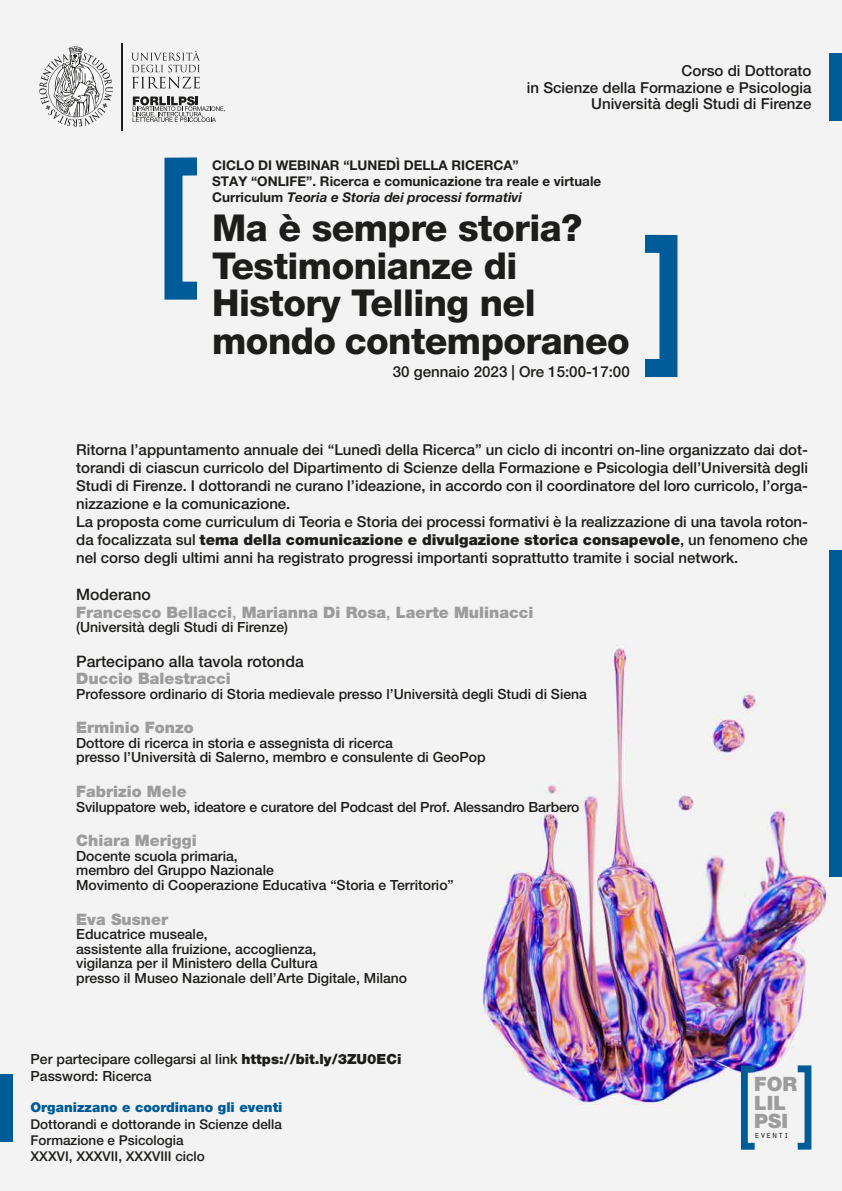
<style>
.page{position:relative;width:842px;height:1191px;background:#fff}
.page>*{position:absolute;margin:0;border:0;box-sizing:border-box;transform-origin:0 0}
.t1{font:800 37.1px/37.8px "Helvetica Neue LT Pro";letter-spacing:-.015em;color:#1d1d1b}
.t2{font:900 19.8px/18.2px "Helvetica Neue LT Pro";color:#9c9c9c}
.t3{font:900 15.8px/17.4px "Helvetica Neue LT Pro";color:#9c9c9c}
.t4{font:500 15.8px "Helvetica Neue LT Pro";color:#1d1d1b}
.t5{font:500 15.1px/16.6px "Helvetica Neue LT Pro";color:#1d1d1b;text-align:right}
.t6{font:500 15px/18px "Helvetica Neue LT Pro";color:#1d1d1b}
.t7{font:500 14px/14.5px "Helvetica Neue LT Pro";color:#1d1d1b}
.t8{font:500 13.5px/16.2px "Helvetica Neue LT Pro";color:#1d1d1b}
.t9{font:900 13.5px "Helvetica Neue LT Pro";color:#005b99}
.t10{font:700 13.4px/16.1px "Helvetica Neue LT Pro";color:#1d1d1b}
.t11{font:9.7px "Orator Std";color:#1d1d1b}
.s1{font-style:italic}
.s2{font-weight:900}
.s3{font-weight:500;color:#1d1d1b}
.s4{font-weight:500}
</style>
<div class="page">
<img style="left:0;top:0;width:842px;height:1191px">
<svg style="left:131px;top:51px;width:69px;height:37px"></svg>
<svg style="left:133px;top:96px;width:92px;height:26px"></svg>
<svg style="left:39px;top:45px;width:74px;height:82px"></svg>
<hr style="left:121px;top:44px;width:2px;height:87px;background:#1d1d1b">
<div style="left:794px;top:1065px;width:17px;height:84px;border:7px solid #005b99"></div>
<div style="left:741px;top:1065px;width:17px;height:84px;border:7px solid #005b99"></div>
<div style="left:830px;top:550px;width:12px;height:326px;background:#005b99"></div>
<div style="left:830px;top:54px;width:12px;height:67px;background:#005b99"></div>
<div style="left:0;top:1074px;width:12px;height:67px;background:#005b99"></div>
<div style="left:164px;top:157px;width:42px;height:143px;border:18px solid #005b99"></div>
<div style="left:636px;top:235px;width:41px;height:142px;border:18px solid #005b99"></div>
<p class="t5" style="left:527px;top:62px;width:286px">Corso di Dottorato<br>in Scienze della Formazione e Psicologia<br>Università degli Studi di Firenze</p>
<p class="t10" style="left:212px;top:156px;width:390px">CICLO DI WEBINAR “LUNEDÌ DELLA RICERCA”<br>STAY “ONLIFE”. Ricerca e comunicazione tra reale e virtuale<br>Curriculum <span class="s1">Teoria e Storia dei processi formativi</span></p>
<h1 class="t1" style="left:212px;top:208px;width:419px">Ma è sempre storia?<br>Testimonianze di<br>History Telling nel mondo contemporaneo</h1>
<p class="t5" style="left:393px;top:363px;width:238px">30 gennaio 2023 | Ore 15:00-17:00</p>
<p class="t6" style="left:76px;top:440px;width:733px">Ritorna l’appuntamento annuale dei “Lunedì della Ricerca” un ciclo di incontri on-line organizzato dai dot&shy;torandi di ciascun curricolo del Dipartimento di Scienze della Formazione e Psicologia dell’Università degli Studi di Firenze. I dottorandi ne curano l’ideazione, in accordo con il coordinatore del loro curricolo, l’orga&shy;nizzazione e la comunicazione.<br>La proposta come curriculum di Teoria e Storia dei processi formativi è la realizzazione di una tavola roton&shy;da focalizzata sul <span class="s2">tema della comunicazione e divulgazione storica consapevole</span>, un fenomeno che nel corso degli ultimi anni ha registrato progressi importanti soprattutto tramite i social network.</p>
<p class="t3" style="left:76px;top:586px;width:459px"><span class="s3">Moderano<br></span>Francesco Bellacci<span class="s4">,</span> Marianna Di Rosa<span class="s4">,</span> Laerte Mulinacci</p>
<p class="t7" style="left:76px;top:619px;width:213px">(Università degli Studi di Firenze)</p>
<p class="t4" style="left:76px;top:651px;width:229px">Partecipano alla tavola rotonda</p>
<p class="t3" style="left:76px;top:670px;width:156px">Duccio Balestracci</p>
<p class="t7" style="left:76px;top:686px;width:512px">Professore ordinario di Storia medievale presso l’Università degli Studi di Siena</p>
<p class="t3" style="left:76px;top:719px;width:119px">Erminio Fonzo</p>
<p class="t7" style="left:76px;top:735px;width:411px">Dottore di ricerca in storia e assegnista di ricerca<br>presso l’Università di Salerno, membro e consulente di GeoPop</p>
<p class="t3" style="left:76px;top:782px;width:112px">Fabrizio Mele</p>
<p class="t7" style="left:76px;top:799px;width:505px">Sviluppatore web, ideatore e curatore del Podcast del Prof. Alessandro Barbero</p>
<p class="t3" style="left:76px;top:832px;width:122px">Chiara Meriggi</p>
<p class="t7" style="left:76px;top:848px;width:379px">Docente scuola primaria,<br>membro del Gruppo Nazionale<br>Movimento di Cooperazione Educativa “Storia e Territorio”</p>
<p class="t3" style="left:76px;top:910px;width:93px">Eva Susner</p>
<p class="t7" style="left:76px;top:926px;width:332px">Educatrice museale,<br>assistente alla fruizione, accoglienza,<br>vigilanza per il Ministero della Cultura<br>presso il Museo Nazionale dell’Arte Digitale, Milano</p>
<p class="t7" style="left:31px;top:1050px;width:372px;line-height:16.8px">Per partecipare collegarsi al link <span class="s2">https://bit.ly/3ZU0ECi<br></span>Password: Ricerca</p>
<p class="t9" style="left:31px;top:1099px;width:253px">Organizzano e coordinano gli eventi</p>
<p class="t8" style="left:31px;top:1115px;width:253px">Dottorandi e dottorande in Scienze della<br>Formazione e Psicologia<br>XXXVI, XXXVII, XXXVIII ciclo</p>
<h2 class="t2" style="left:754px;top:1075px;width:44px">FOR<br>LIL<br>PSI</h2>
<p class="t11" style="left:754px;top:1127px;width:37px">eventi</p>
</div>
